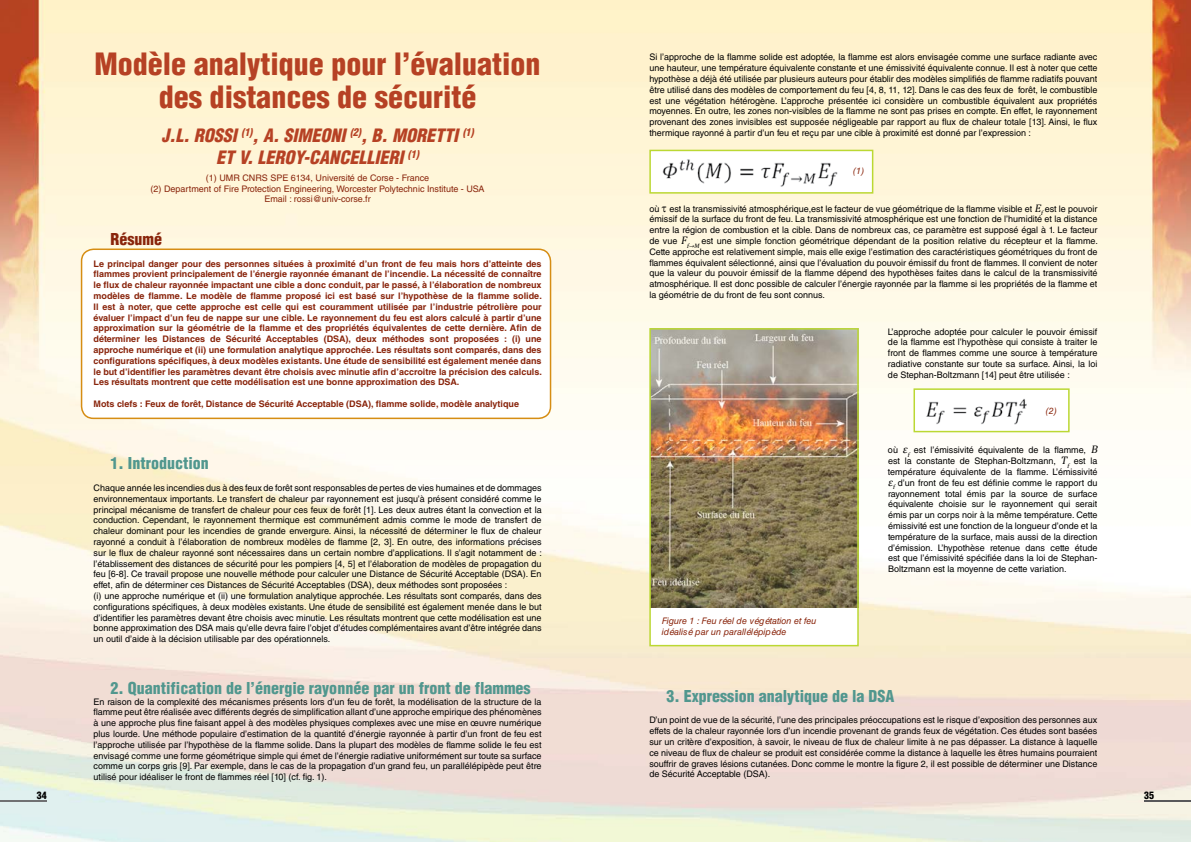
<style>
.page{position:relative;width:1191px;height:842px;background:#fff}
.page>*{position:absolute;margin:0;border:0;box-sizing:border-box;transform-origin:0 0}
.t1{font:900 condensed 30px/33px "Helvetica LT Std";color:#b64124;text-align:center}
.t2{font:italic 900 condensed 18px/21.6px "Helvetica LT Std";color:#b64124;text-align:center}
.t3{font:900 condensed 16px "Helvetica LT Std";color:#51978e}
.t4{font:900 condensed 16px "Helvetica LT Std";color:#89240b}
.t5{font:900 condensed 10px "Helvetica LT Std";color:#000}
.t6{font:9px/10.8px "Helvetica LT Std";color:#000;text-align:justify}
.t7{font:700 9px/10.8px "Helvetica LT Std";color:#89240b;text-align:justify}
.t8{font:9px/10.8px "Helvetica LT Std";color:#89240b;text-align:center}
.t9{font:italic 9px/10.8px "Helvetica LT Std";color:#89240b}
.s1{font-family:"Cambria Math";font-style:italic;font-size:11px}
</style>
<div class="page">
<img style="left:0;top:0;width:1191px;height:842px">
<div style="left:82px;top:249px;width:468px;height:169px;background:#fff;border-radius:12px"></div>
<div style="left:81px;top:248px;width:470px;height:171px;border:2px solid #d68d13;border-radius:12px"></div>
<div style="left:650px;top:150px;width:222px;height:43px;background:#fff"></div>
<img style="left:662px;top:159px;width:176px;height:28px">
<div style="left:649px;top:150px;width:224px;height:44px;border:2px solid #bbd833"></div>
<div style="left:914px;top:389px;width:154px;height:43px;background:#fff"></div>
<img style="left:926px;top:399px;width:101px;height:26px">
<div style="left:913px;top:388px;width:156px;height:44px;border:2px solid #bbd833"></div>
<div style="left:650px;top:329px;width:208px;height:317px;background:#fff"></div>
<img style="left:652px;top:331px;width:203px;height:277px">
<div style="left:649px;top:328px;width:209px;height:318px;border:2px solid #bbd833"></div>
<hr style="left:0;top:801px;width:47px;height:1px;background:#707172">
<hr style="left:1144px;top:800px;width:47px;height:2px;background:#58585a">
<h1 class="t1" style="left:95px;top:48px;width:447px">Modèle analytique pour l’évaluation des distances de sécurité</h1>
<h2 class="t2" style="left:161px;top:125px;width:314px">J.L. ROSSI <sup>(1)</sup>, A. SIMEONI <sup>(2)</sup>, B. MORETTI <sup>(1) </sup>et V. LEROY-CANCELLIERI <sup>(1)</sup></h2>
<p class="t8" style="left:150px;top:172px;width:335px">(1) UMR CNRS SPE 6134, Université de Corse - France<br>(2) Department of Fire Protection Engineering, Worcester Polytechnic Institute - USA<br>Email : rossi@univ-corse.fr</p>
<h3 class="t4" style="left:111px;top:229px;width:53px">Résumé</h3>
<p class="t7" style="left:94px;top:258px;width:450px">Le principal danger pour des personnes situées à proximité d’un front de feu mais hors d’atteinte des flammes provient principalement de l’énergie rayonnée émanant de l’incendie. La nécessité de connaître le flux de chaleur rayonnée impactant une cible a donc conduit, par le passé, à l’élaboration de nombreux modèles de flamme. Le modèle de flamme proposé ici est basé sur l’hypothèse de la flamme solide.<br>Il est à noter, que cette approche est celle qui est couramment utilisée par l’industrie pétrolière pour évaluer l’impact d’un feu de nappe sur une cible. Le rayonnement du feu est alors calculé à partir d’une approximation sur la géométrie de la flamme et des propriétés équivalentes de cette dernière. Afin de déterminer les Distances de Sécurité Acceptables (DSA), deux méthodes sont proposées : (i) une approche numérique et (ii) une formulation analytique approchée. Les résultats sont comparés, dans des configurations spécifiques, à deux modèles existants. Une étude de sensibilité est également menée dans le but d’identifier les paramètres devant être choisis avec minutie afin d’accroitre la précision des calculs.<br>Les résultats montrent que cette modélisation est une bonne approximation des DSA.</p>
<p class="t7" style="left:94px;top:398px;width:427px">Mots clefs : Feux de forêt, Distance de Sécurité Acceptable (DSA), flamme solide, modèle analytique</p>
<h3 class="t3" style="left:111px;top:453px;width:100px">1. Introduction</h3>
<p class="t6" style="left:94px;top:482px;width:450px;text-align:left">Chaque année les incendies dus à des feux de forêt sont responsables de pertes de vies humaines et de dommages environnementaux importants. Le transfert de chaleur par rayonnement est jusqu’à présent considéré comme le principal mécanisme de transfert de chaleur pour ces feux de forêt [1]. Les deux autres étant la convection et la conduction. Cependant, le rayonnement thermique est communément admis comme le mode de transfert de chaleur dominant pour les incendies de grande envergure. Ainsi, la nécessité de déterminer le flux de chaleur rayonné a conduit à l’élaboration de nombreux modèles de flamme [2, 3]. En outre, des informations précises sur le flux de chaleur rayonné sont nécessaires dans un certain nombre d’applications. Il s’agit notamment de : l’établissement des distances de sécurité pour les pompiers [4, 5] et l’élaboration de modèles de propagation du feu [6-8]. Ce travail propose une nouvelle méthode pour calculer une Distance de Sécurité Acceptable (DSA). En effet, afin de déterminer ces Distances de Sécurité Acceptables (DSA), deux méthodes sont proposées :<br>(i) une approche numérique et (ii) une formulation analytique approchée. Les résultats sont comparés, dans des configurations spécifiques, à deux modèles existants. Une étude de sensibilité est également menée dans le but d’identifier les paramètres devant être choisis avec minutie. Les résultats montrent que cette modélisation est une bonne approximation des DSA mais qu’elle devra faire l’objet d’études complémentaires avant d’être intégrée dans un outil d’aide à la décision utilisable par des opérationnels.</p>
<h3 class="t3" style="left:111px;top:678px;width:421px">2. Quantification de l’énergie rayonnée par un front de flammes</h3>
<p class="t6" style="left:94px;top:696px;width:449px">En raison de la complexité des mécanismes présents lors d’un feu de forêt, la modélisation de la structure de la flamme peut être réalisée avec différents degrés de simplification allant d’une approche empirique des phénomènes à une approche plus fine faisant appel à des modèles physiques complexes avec une mise en œuvre numérique plus lourde. Une méthode populaire d’estimation de la quantité d’énergie rayonnée à partir d’un front de feu est l’approche utilisée par l’hypothèse de la flamme solide. Dans la plupart des modèles de flamme solide le feu est envisagé comme une forme géométrique simple qui émet de l’énergie radiative uniformément sur toute sa surface comme un corps gris [9]. Par exemple, dans le cas de la propagation d’un grand feu, un parallélépipède peut être utilisé pour idéaliser le front de flammes réel [10] (cf. fig. 1).</p>
<p class="t6" style="left:649px;top:52px;width:449px">Si l’approche de la flamme solide est adoptée, la flamme est alors envisagée comme une surface radiante avec une hauteur, une température équivalente constante et une émissivité équivalente connue. Il est à noter que cette hypothèse a déjà été utilisée par plusieurs auteurs pour établir des modèles simplifiés de flamme radiatifs pouvant être utilisé dans des modèles de comportement du feu [4, 8, 11, 12]. Dans le cas des feux de forêt, le combustible est une végétation hétérogène. L’approche présentée ici considère un combustible équivalent aux propriétés moyennes. En outre, les zones non-visibles de la flamme ne sont pas prises en compte. En effet, le rayonnement provenant des zones invisibles est supposée négligeable par rapport au flux de chaleur totale [13]. Ainsi, le flux thermique rayonné à partir d’un feu et reçu par une cible à proximité est donné par l’expression :</p>
<p class="t9" style="left:853px;top:166px;width:12px">(1)</p>
<p class="t6" style="left:649px;top:203px;width:450px">où ▼ est la transmissivité atmosphérique,est le facteur de vue géométrique de la flamme visible et <span class="s1">E</span><sub>f</sub>est le pouvoir émissif de la surface du front de feu. La transmissivité atmosphérique est une fonction de l’humidité et la distance entre la région de combustion et la cible. Dans de nombreux cas, ce paramètre est supposé égal à 1. Le facteur de vue <span class="s1">F</span><sub>f→M</sub>est une simple fonction géométrique dépendant de la position relative du récepteur et la flamme.<br>Cette approche est relativement simple, mais elle exige l’estimation des caractéristiques géométriques du front de flammes équivalent sélectionné, ainsi que l’évaluation du pouvoir émissif du front de flammes. Il convient de noter que la valeur du pouvoir émissif de la flamme dépend des hypothèses faites dans le calcul de la transmissivité atmosphérique. Il est donc possible de calculer l’énergie rayonnée par la flamme si les propriétés de la flamme et la géométrie de du front de feu sont connus.</p>
<p class="t6" style="left:888px;top:326px;width:211px">L’approche adoptée pour calculer le pouvoir émissif de la flamme est l’hypothèse qui consiste à traiter le front de flammes comme une source à température radiative constante sur toute sa surface. Ainsi, la loi de Stephan-Boltzmann [14] peut être utilisée :</p>
<p class="t9" style="left:1045px;top:405px;width:12px">(2)</p>
<p class="t9" style="left:661px;top:615px;width:156px">Figure 1 : Feu réel de végétation et feu idéalisé par un parallélépipède</p>
<p class="t6" style="left:888px;top:445px;width:222px;text-align:left">où <span class="s1">ε</span><sub>f</sub>est l’émissivité équivalente de la flamme, <span class="s1">B </span>est la constante de Stephan-Boltzmann, <span class="s1">T</span><sub>f</sub>est la température équivalente de la flamme. L’émissivité <span class="s1">ε</span><sub>f</sub>d’un front de feu est définie comme le rapport du rayonnement total émis par la source de surface équivalente choisie sur le rayonnement qui serait émis par un corps noir à la même température. Cette émissivité est une fonction de la longueur d’onde et la température de la surface, mais aussi de la direction d’émission. L’hypothèse retenue dans cette étude est que l’émissivité spécifiée dans la loi de Stephan-Boltzmann est la moyenne de cette variation.</p>
<h3 class="t3" style="left:666px;top:686px;width:229px">3. Expression analytique de la DSA</h3>
<p class="t6" style="left:649px;top:715px;width:449px">D’un point de vue de la sécurité, l’une des principales préoccupations est le risque d’exposition des personnes aux effets de la chaleur rayonnée lors d’un incendie provenant de grands feux de végétation. Ces études sont basées sur un critère d’exposition, à savoir, le niveau de flux de chaleur limite à ne pas dépasser. La distance à laquelle ce niveau de flux de chaleur se produit est considérée comme la distance à laquelle les êtres humains pourraient souffrir de graves lésions cutanées. Donc comme le montre la figure 2, il est possible de déterminer une Distance de Sécurité Acceptable (DSA).</p>
<p class="t5" style="left:37px;top:789px;width:11px">34</p>
<p class="t5" style="left:1144px;top:789px;width:11px">35</p>
</div>
